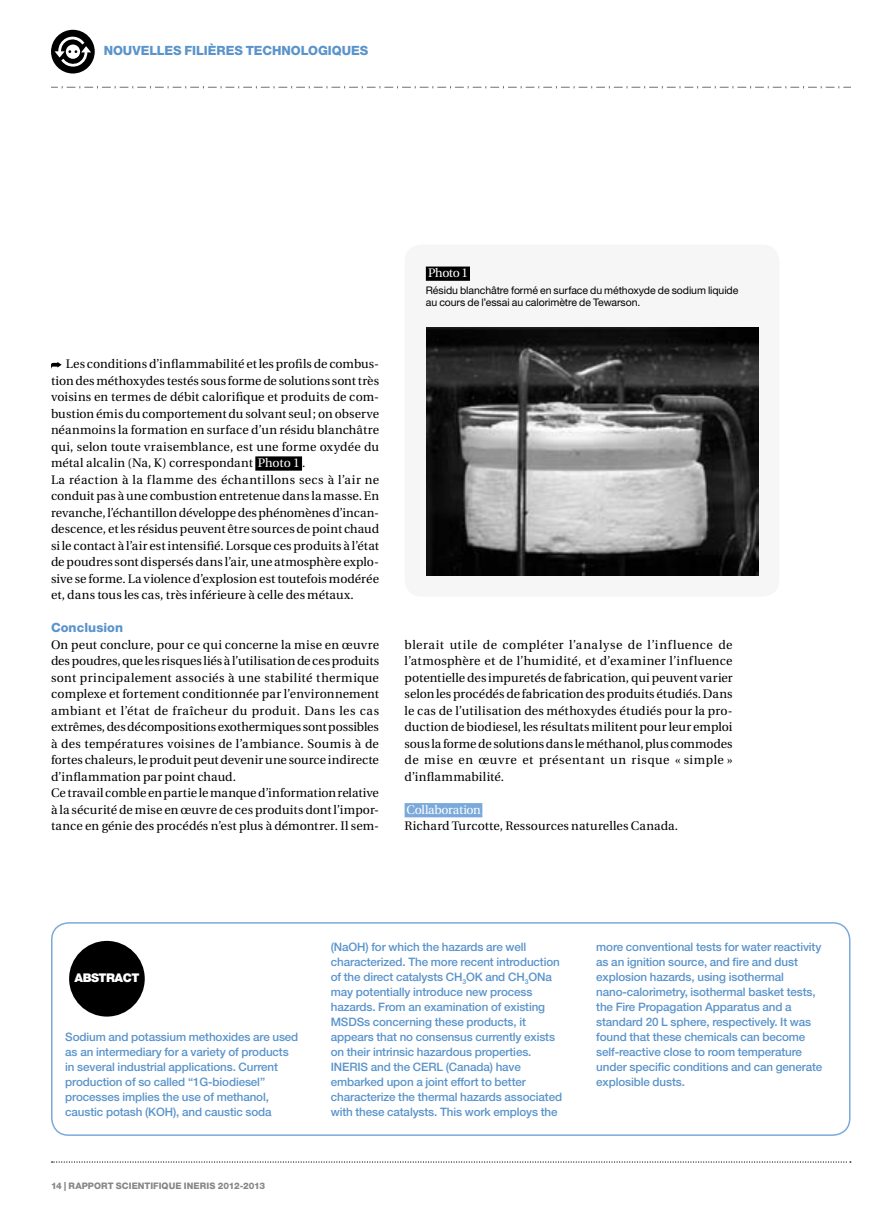
<style>
.page{position:relative;width:893px;height:1221px;background:#fff}
.page>*{position:absolute;margin:0;border:0;box-sizing:border-box;transform-origin:0 0}
.t1{font:800 12.75px "Helvetica Neue";color:#5a94cb}
.t2{font:12.3px/16.5px "Utopia";letter-spacing:.005em;color:#000}
.t3{font:12.3px "Utopia";letter-spacing:-.025em;color:#fff}
.t4{font:900 12px "Helvetica Neue";letter-spacing:-.04em;color:#fff}
.t5{font:500 11.7px/15px "Helvetica Neue";letter-spacing:-.01em;color:#5a94cb}
.t6{font:10.5px/12.5px "Helvetica Neue";letter-spacing:-.01em;color:#000}
.t7{font:800 9px "Helvetica Neue";letter-spacing:.005em;color:#868686}
.s1{color:#fff}
</style>
<div class="page">
<div style="left:405px;top:244px;width:374px;height:352px;background:#f6f6f6;border-radius:17px"></div>
<div style="left:51px;top:922px;width:799px;height:213px;border:2px solid #7ba9da;border-radius:17px"></div>
<div style="left:69px;top:940px;width:76px;height:76px;background:#000;border-radius:50%"></div>
<div style="left:255px;top:456px;width:47px;height:14px;background:#000"></div>
<div style="left:426px;top:266px;width:44px;height:15px;background:#000"></div>
<img style="left:426px;top:327px;width:332px;height:248px">
<div style="left:405px;top:803px;width:77px;height:14px;background:#7ba9da"></div>
<svg style="left:51px;top:362px;width:11px;height:6px"></svg>
<svg style="left:52px;top:1161px;width:799px;height:1px"></svg>
<svg style="left:51px;top:86px;width:799px;height:2px"></svg>
<div style="left:51px;top:30px;width:44px;height:43px;background:#000;border-radius:50%"></div>
<svg style="left:55px;top:35px;width:36px;height:32px"></svg>
<p class="t1" style="left:104px;top:43px;width:11px">NOU</p>
<p class="t1" style="left:132px;top:43px;width:18px">VELLES</p>
<p class="t1" style="left:185px;top:43px;width:7px">FILI</p>
<p class="t1" style="left:208px;top:43px;width:19px">ÈRES</p>
<p class="t1" style="left:246px;top:43px;width:10px">TECHNOLO</p>
<p class="t1" style="left:318px;top:43px;width:19px">GIQUES</p>
<p class="t2" style="left:51px;top:356px;width:330px;text-indent:15px">Les conditions d’inflammabilité et les profils de combus&shy;tion des méthoxydes testés sous forme de solutions sont très voisins en termes de débit calorifique et produits de com&shy;bustion émis du comportement du solvant seul; on observe néanmoins la formation en surface d’un résidu blanchâtre qui, selon toute vraisemblance, est une forme oxydée du métal alcalin (Na, K) correspondant <span class="s1">Photo 1</span> .<br>La réaction à la flamme des échantillons secs à l’air ne conduit pas à une combustion entretenue dans la masse. En revanche, l’échantillon développe des phénomènes d’incan&shy;descence, et les résidus peuvent être sources de point chaud si le contact à l’air est intensifié. Lorsque ces produits à l’état de poudres sont dispersés dans l’air, une atmosphère explo&shy;sive se forme. La violence d’explosion est toutefois modérée et, dans tous les cas, très inférieure à celle des métaux.</p>
<p class="t1" style="left:51px;top:620px;width:74px">CONCLUSION</p>
<p class="t2" style="left:51px;top:636px;width:330px">On peut conclure, pour ce qui concerne la mise en œuvre des poudres, que les risques liés à l’utilisation de ces produits sont principalement associés à une stabilité thermique complexe et fortement conditionnée par l’environnement ambiant et l’état de fraîcheur du produit. Dans les cas extrêmes, des décompositions exothermiques sont possibles à des températures voisines de l’ambiance. Soumis à de fortes chaleurs, le produit peut devenir une source indirecte d’inflammation par point chaud.<br>Ce travail comble en partie le manque d’information relative à la sécurité de mise en œuvre de ces produits dont l’impor&shy;tance en génie des procédés n’est plus à démontrer. Il sem-</p>
<p class="t3" style="left:428px;top:266px;width:41px">Photo1</p>
<p class="t6" style="left:426px;top:284px;width:314px">Résidu blanchâtre formé en surface du méthoxyde de sodium liquide au cours de l’essai au calorimètre de Tewarson.</p>
<p class="t2" style="left:405px;top:636px;width:330px;text-align:justify">blerait utile de compléter l’analyse de l’influence de l’atmosphère et de l’humidité, et d’examiner l’influence potentielle des impuretés de fabrication, qui peuvent varier selon les procédés de fabrication des produits étudiés. Dans le cas de l’utilisation des méthoxydes étudiés pour la pro&shy;duction de biodiesel, les résultats militent pour leur emploi sous la forme de solutions dans le méthanol, plus commodes de mise en œuvre et présentant un risque « simple » d’inflammabilité.</p>
<p class="t3" style="left:407px;top:803px;width:76px">Collaboration</p>
<p class="t2" style="left:405px;top:818px;width:275px">Richard Turcotte, Ressources naturelles Canada.</p>
<p class="t4" style="left:74px;top:970px;width:66px">ABSTRACT</p>
<p class="t5" style="left:65px;top:1029px;width:235px">Sodium and potassium methoxides are used as an intermediary for a variety of products in several industrial applications. Current production of so called “1G-biodiesel” processes implies the use of methanol, caustic potash (KOH), and caustic soda</p>
<p class="t7" style="left:51px;top:1180px;width:216px">14 | RAPPORT SCIENTIFIQUE INERIS 2012-2013</p>
<p class="t5" style="left:331px;top:939px;width:233px">(NaOH) for which the hazards are well characterized. The more recent introduction of the direct catalysts CH<sub>3</sub>OK and CH<sub>3</sub>ONa may potentially introduce new process hazards. From an examination of existing MSDSs concerning these products, it appears that no consensus currently exists on their intrinsic hazardous properties.<br>INERIS and the CERL (Canada) have embarked upon a joint effort to better characterize the thermal hazards associated with these catalysts. This work employs the</p>
<p class="t5" style="left:596px;top:939px;width:228px">more conventional tests for water reactivity as an ignition source, and fire and dust explosion hazards, using isothermal nano-calorimetry, isothermal basket tests, the Fire Propagation Apparatus and a standard 20 L sphere, respectively. It was found that these chemicals can become self-reactive close to room temperature under specific conditions and can generate explosible dusts.</p>
</div>
